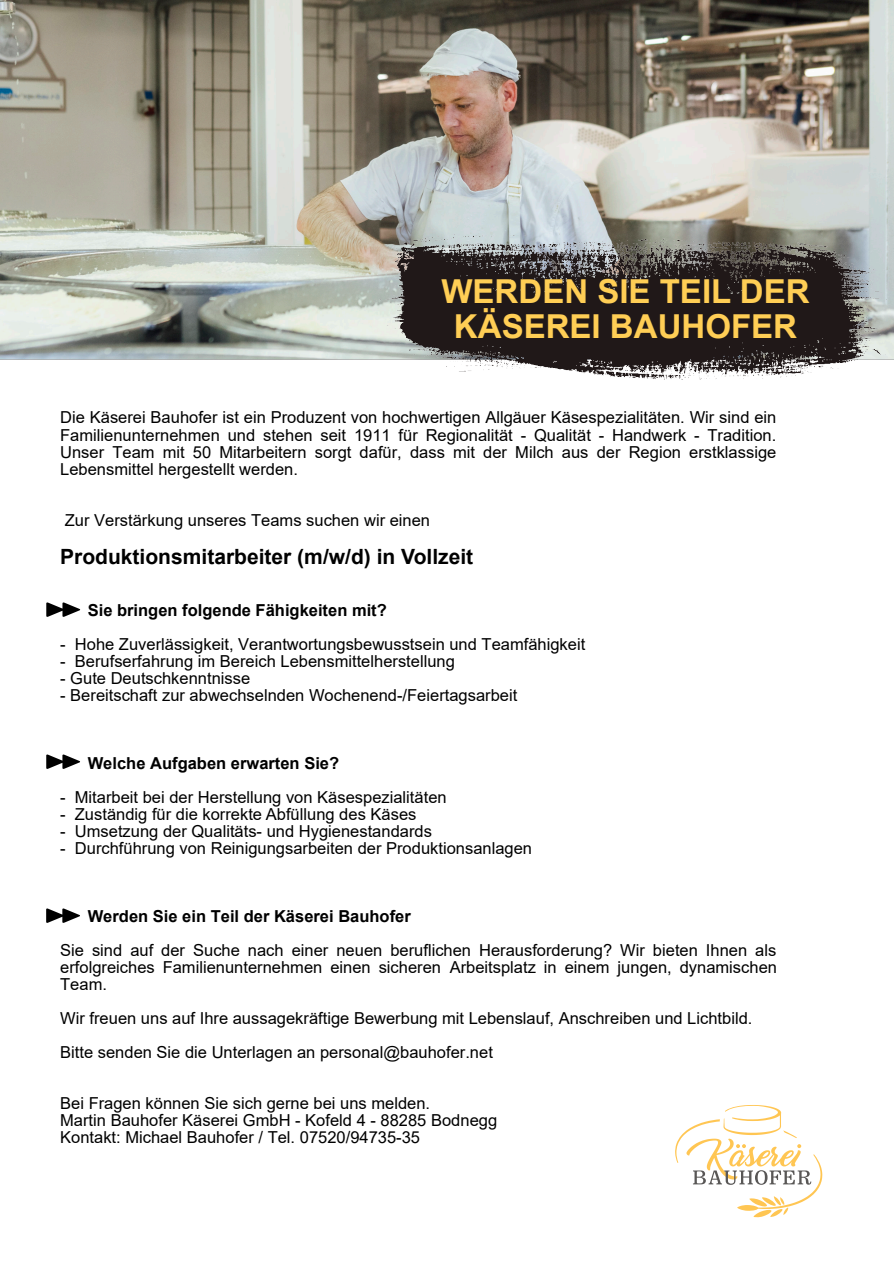
<style>
.page{position:relative;width:894px;height:1263px;background:#fff}
.page>*{position:absolute;margin:0;border:0;box-sizing:border-box;transform-origin:0 0}
.t1{font:700 33px/34px "Arial";color:#ffce55;text-align:center}
.t2{font:700 21px "Arial";color:#000}
.t3{font:16.5px/17.1px "Arial";color:#000;text-align:justify}
.t4{font:700 16.5px "Arial";color:#000}
</style>
<div class="page">
<img style="left:0;top:0;width:893px;height:360px">
<svg style="left:46px;top:908px;width:34px;height:15px"></svg>
<svg style="left:46px;top:602px;width:34px;height:15px"></svg>
<svg style="left:46px;top:754px;width:34px;height:15px"></svg>
<img style="left:376px;top:233px;width:509px;height:146px">
<svg style="left:675px;top:1105px;width:147px;height:113px"></svg>
<h1 class="t1" style="left:441px;top:278px;width:369px">WERDEN SIE TEIL DER<br>KÄSEREI BAUHOFER</h1>
<p class="t3" style="left:60px;top:411px;width:717px">Die Käserei Bauhofer ist ein Produzent von hochwertigen Allgäuer Käsespezialitäten. Wir sind ein Familienunternehmen und stehen seit 1911 für Regionalität - Qualität - Handwerk - Tradition.<br>Unser Team mit 50 Mitarbeitern sorgt dafür, dass mit der Milch aus der Region erstklassige Lebensmittel hergestellt werden.</p>
<p class="t3" style="left:65px;top:513px;width:367px">Zur Verstärkung unseres Teams suchen wir einen</p>
<p class="t2" style="left:60px;top:549px;width:414px">Produktionsmitarbeiter (m/w/d) in Vollzeit</p>
<p class="t4" style="left:88px;top:604px;width:300px">Sie bringen folgende Fähigkeiten mit?</p>
<p class="t3" style="left:60px;top:637px;width:526px">- Hohe Zuverlässigkeit, Verantwortungsbewusstsein und Teamfähigkeit</p>
<p class="t3" style="left:60px;top:654px;width:396px">- Berufserfahrung im Bereich Lebensmittelherstellung</p>
<p class="t3" style="left:60px;top:671px;width:191px">- Gute Deutschkenntnisse</p>
<p class="t3" style="left:60px;top:688px;width:458px">- Bereitschaft zur abwechselnden Wochenend-/Feiertagsarbeit</p>
<p class="t4" style="left:88px;top:757px;width:253px">Welche Aufgaben erwarten Sie?</p>
<p class="t3" style="left:60px;top:790px;width:388px">- Mitarbeit bei der Herstellung von Käsespezialitäten</p>
<p class="t3" style="left:60px;top:807px;width:357px">- Zuständig für die korrekte Abfüllung des Käses</p>
<p class="t3" style="left:60px;top:824px;width:373px">- Umsetzung der Qualitäts- und Hygienestandards</p>
<p class="t3" style="left:60px;top:841px;width:473px">- Durchführung von Reinigungsarbeiten der Produktionsanlagen</p>
<p class="t4" style="left:88px;top:910px;width:324px">Werden Sie ein Teil der Käserei Bauhofer</p>
<p class="t3" style="left:60px;top:943px;width:718px">Sie sind auf der Suche nach einer neuen beruflichen Herausforderung? Wir bieten Ihnen als erfolgreiches Familienunternehmen einen sicheren Arbeitsplatz in einem jungen, dynamischen Team.</p>
<p class="t3" style="left:60px;top:1003px;width:693px;line-height:34px">Wir freuen uns auf Ihre aussagekräftige Bewerbung mit Lebenslauf, Anschreiben und Lichtbild.<br>Bitte senden Sie die Unterlagen an personal@bauhofer.net</p>
<p class="t3" style="left:60px;top:1096px;width:438px;text-align:left">Bei Fragen können Sie sich gerne bei uns melden.<br>Martin Bauhofer Käserei GmbH - Kofeld 4 - 88285 Bodnegg<br>Kontakt: Michael Bauhofer / Tel. 07520/94735-35</p>
</div>
